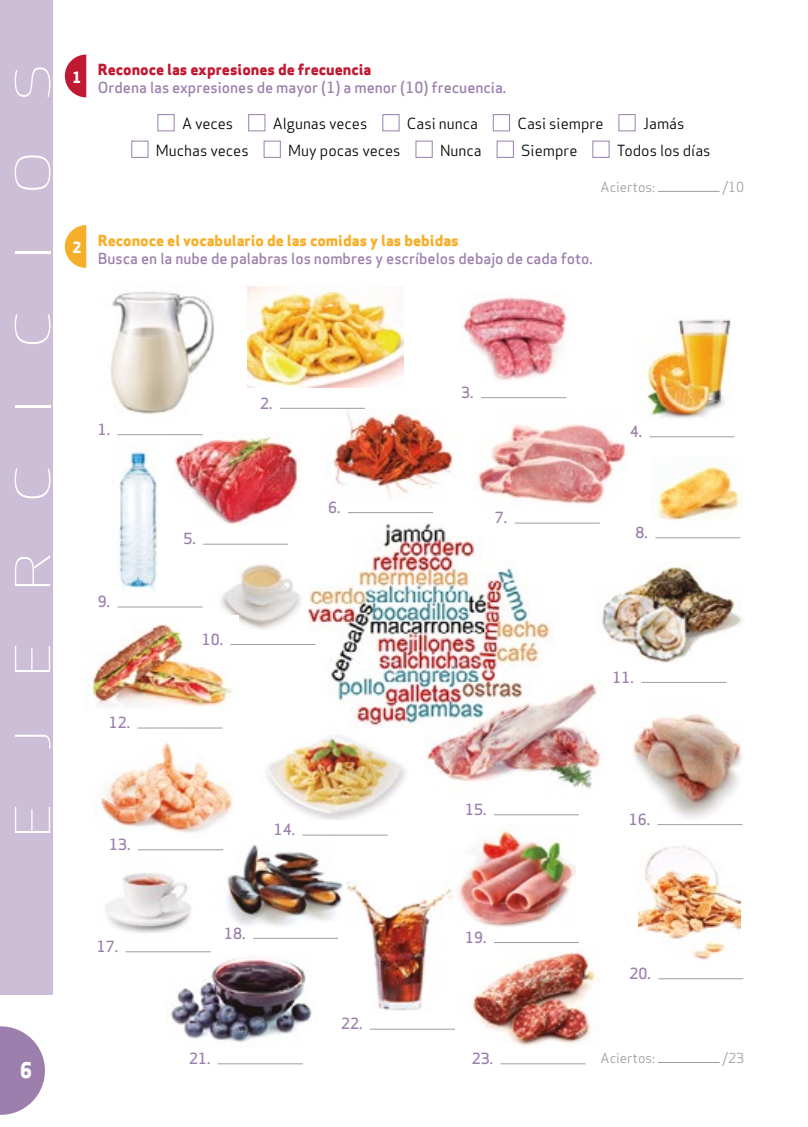
<style>
.page{position:relative;width:808px;height:1127px;background:#fff}
.page>*{position:absolute;margin:0;border:0;box-sizing:border-box;transform-origin:0 0}
.t1{font:300 47.1px "Apex Sans";letter-spacing:.8em;color:#fff;scale:1.33 1}
.t2{font:800 21px "Apex Sans";color:#fff}
.t3{font:500 15px "Apex Sans";color:#9c7fac}
.t4{font:15px "Apex Sans";color:#000}
.t5{font:800 15px "Apex Sans";color:#f6af2b}
.t6{font:800 15px "Apex Sans";color:#c01931}
.t7{font:800 15px "Apex Sans";color:#fff}
.t8{font:13.5px "Apex Sans";color:#9d9d9c}
</style>
<div class="page">
<div style="left:0;top:0;width:52px;height:995px;background:#ccbed7"></div>
<svg style="left:0;top:1026px;width:45px;height:89px"></svg>
<img style="left:457px;top:829px;width:119px;height:98px">
<hr style="left:494px;top:942px;width:85px;height:1px;background:#9d9d9c">
<img style="left:213px;top:845px;width:130px;height:81px">
<hr style="left:253px;top:938px;width:85px;height:1px;background:#9d9d9c">
<img style="left:425px;top:683px;width:179px;height:106px">
<hr style="left:494px;top:814px;width:85px;height:1px;background:#9d9d9c">
<img style="left:632px;top:714px;width:111px;height:104px">
<img style="left:308px;top:522px;width:246px;height:208px">
<div style="left:157px;top:114px;width:18px;height:17px;border:1px solid #9c7fac"></div>
<div style="left:248px;top:114px;width:17px;height:17px;border:1px solid #9c7fac"></div>
<div style="left:382px;top:114px;width:17px;height:17px;border:1px solid #9c7fac"></div>
<div style="left:493px;top:114px;width:17px;height:17px;border:1px solid #9c7fac"></div>
<div style="left:618px;top:114px;width:17px;height:17px;border:1px solid #9c7fac"></div>
<div style="left:131px;top:141px;width:17px;height:17px;border:1px solid #9c7fac"></div>
<div style="left:264px;top:141px;width:17px;height:17px;border:1px solid #9c7fac"></div>
<div style="left:416px;top:141px;width:17px;height:17px;border:1px solid #9c7fac"></div>
<div style="left:497px;top:141px;width:17px;height:17px;border:1px solid #9c7fac"></div>
<div style="left:592px;top:141px;width:17px;height:17px;border:1px solid #9c7fac"></div>
<hr style="left:658px;top:191px;width:62px;height:1px;background:#9d9d9c">
<svg style="left:65px;top:55px;width:21px;height:42px"></svg>
<svg style="left:65px;top:225px;width:21px;height:43px"></svg>
<img style="left:601px;top:562px;width:141px;height:101px">
<img style="left:474px;top:424px;width:153px;height:81px">
<img style="left:110px;top:291px;width:104px;height:123px">
<img style="left:462px;top:297px;width:105px;height:83px">
<img style="left:118px;top:451px;width:39px;height:139px">
<img style="left:173px;top:435px;width:126px;height:90px">
<img style="left:221px;top:564px;width:80px;height:66px">
<img style="left:248px;top:286px;width:156px;height:101px">
<img style="left:332px;top:408px;width:122px;height:91px">
<img style="left:646px;top:319px;width:85px;height:100px">
<img style="left:653px;top:466px;width:90px;height:55px">
<img style="left:100px;top:742px;width:133px;height:91px">
<img style="left:266px;top:717px;width:144px;height:103px">
<img style="left:171px;top:956px;width:141px;height:87px">
<img style="left:468px;top:952px;width:130px;height:95px">
<img style="left:91px;top:615px;width:147px;height:93px">
<hr style="left:658px;top:1062px;width:62px;height:1px;background:#9d9d9c">
<hr style="left:280px;top:408px;width:85px;height:1px;background:#9d9d9c">
<hr style="left:481px;top:397px;width:85px;height:1px;background:#9d9d9c">
<hr style="left:649px;top:436px;width:85px;height:1px;background:#9d9d9c">
<hr style="left:655px;top:537px;width:85px;height:1px;background:#9d9d9c">
<hr style="left:515px;top:523px;width:85px;height:1px;background:#9d9d9c">
<hr style="left:348px;top:512px;width:85px;height:1px;background:#9d9d9c">
<hr style="left:203px;top:544px;width:85px;height:1px;background:#9d9d9c">
<hr style="left:118px;top:607px;width:85px;height:1px;background:#9d9d9c">
<hr style="left:230px;top:644px;width:85px;height:1px;background:#9d9d9c">
<hr style="left:138px;top:728px;width:85px;height:1px;background:#9d9d9c">
<hr style="left:218px;top:1063px;width:85px;height:1px;background:#9d9d9c">
<img style="left:638px;top:846px;width:103px;height:114px">
<hr style="left:658px;top:978px;width:85px;height:1px;background:#9d9d9c">
<img style="left:106px;top:872px;width:85px;height:61px">
<hr style="left:126px;top:951px;width:85px;height:1px;background:#9d9d9c">
<hr style="left:138px;top:849px;width:85px;height:1px;background:#9d9d9c">
<hr style="left:302px;top:835px;width:86px;height:1px;background:#9d9d9c">
<hr style="left:657px;top:824px;width:85px;height:1px;background:#9d9d9c">
<hr style="left:500px;top:1063px;width:85px;height:1px;background:#9d9d9c">
<img style="left:347px;top:881px;width:105px;height:130px">
<hr style="left:370px;top:1029px;width:85px;height:1px;background:#9d9d9c">
<hr style="left:641px;top:682px;width:85px;height:1px;background:#9d9d9c">
<hr style="left:118px;top:434px;width:85px;height:1px;background:#9d9d9c">
<h1 class="t1" style="left:3px;top:838px;width:584px;rotate:-90deg">EJERCICIOS</h1>
<p class="t7" style="left:72px;top:67px;width:10px">1</p>
<p class="t7" style="left:72px;top:238px;width:10px">2</p>
<p class="t6" style="left:98px;top:60px;width:275px">Reconoce las expresiones de frecuencia</p>
<p class="t3" style="left:98px;top:74px;width:410px">Ordena las expresiones de mayor (1) a menor (10) frecuencia.</p>
<p class="t4" style="left:182px;top:111px;width:53px">A veces</p>
<p class="t4" style="left:273px;top:111px;width:96px">Algunas veces</p>
<p class="t4" style="left:407px;top:111px;width:72px">Casi nunca</p>
<p class="t4" style="left:517px;top:111px;width:88px">Casi siempre</p>
<p class="t4" style="left:643px;top:111px;width:43px">Jamás</p>
<p class="t4" style="left:156px;top:138px;width:94px">Muchas veces</p>
<p class="t4" style="left:288px;top:138px;width:114px">Muy pocas veces</p>
<p class="t4" style="left:440px;top:138px;width:43px">Nunca</p>
<p class="t4" style="left:521px;top:138px;width:58px">Siempre</p>
<p class="t4" style="left:617px;top:138px;width:95px">Todos los días</p>
<p class="t8" style="left:601px;top:176px;width:56px">Aciertos:</p>
<p class="t8" style="left:722px;top:176px;width:23px">/10</p>
<p class="t5" style="left:98px;top:230px;width:362px">Reconoce el vocabulario de las comidas y las bebidas</p>
<p class="t3" style="left:98px;top:245px;width:497px">Busca en la nube de palabras los nombres y escríbelos debajo de cada foto.</p>
<p class="t3" style="left:98px;top:416px;width:14px">1.</p>
<p class="t3" style="left:98px;top:588px;width:14px">9.</p>
<p class="t3" style="left:109px;top:709px;width:23px">12.</p>
<p class="t3" style="left:109px;top:831px;width:23px">13.</p>
<p class="t3" style="left:260px;top:390px;width:14px">2.</p>
<p class="t3" style="left:183px;top:526px;width:14px">5.</p>
<p class="t3" style="left:202px;top:626px;width:23px">10.</p>
<p class="t3" style="left:328px;top:494px;width:14px">6.</p>
<p class="t3" style="left:274px;top:816px;width:23px">14.</p>
<p class="t3" style="left:461px;top:379px;width:14px">3.</p>
<p class="t3" style="left:495px;top:504px;width:14px">7.</p>
<p class="t3" style="left:465px;top:796px;width:23px">15.</p>
<p class="t3" style="left:630px;top:418px;width:14px">4.</p>
<p class="t3" style="left:636px;top:519px;width:14px">8.</p>
<p class="t3" style="left:612px;top:664px;width:23px">11.</p>
<p class="t3" style="left:629px;top:806px;width:23px">16.</p>
<h2 class="t2" style="left:20px;top:1057px;width:14px">6</h2>
<p class="t3" style="left:97px;top:933px;width:23px">17.</p>
<p class="t3" style="left:224px;top:920px;width:23px">18.</p>
<p class="t3" style="left:465px;top:924px;width:23px">19.</p>
<p class="t3" style="left:189px;top:1045px;width:23px">21.</p>
<p class="t3" style="left:341px;top:1010px;width:23px">22.</p>
<p class="t3" style="left:472px;top:1045px;width:23px">23.</p>
<p class="t3" style="left:629px;top:960px;width:23px">20.</p>
<p class="t8" style="left:601px;top:1046px;width:56px">Aciertos:</p>
<p class="t8" style="left:722px;top:1046px;width:23px">/23</p>
</div>
